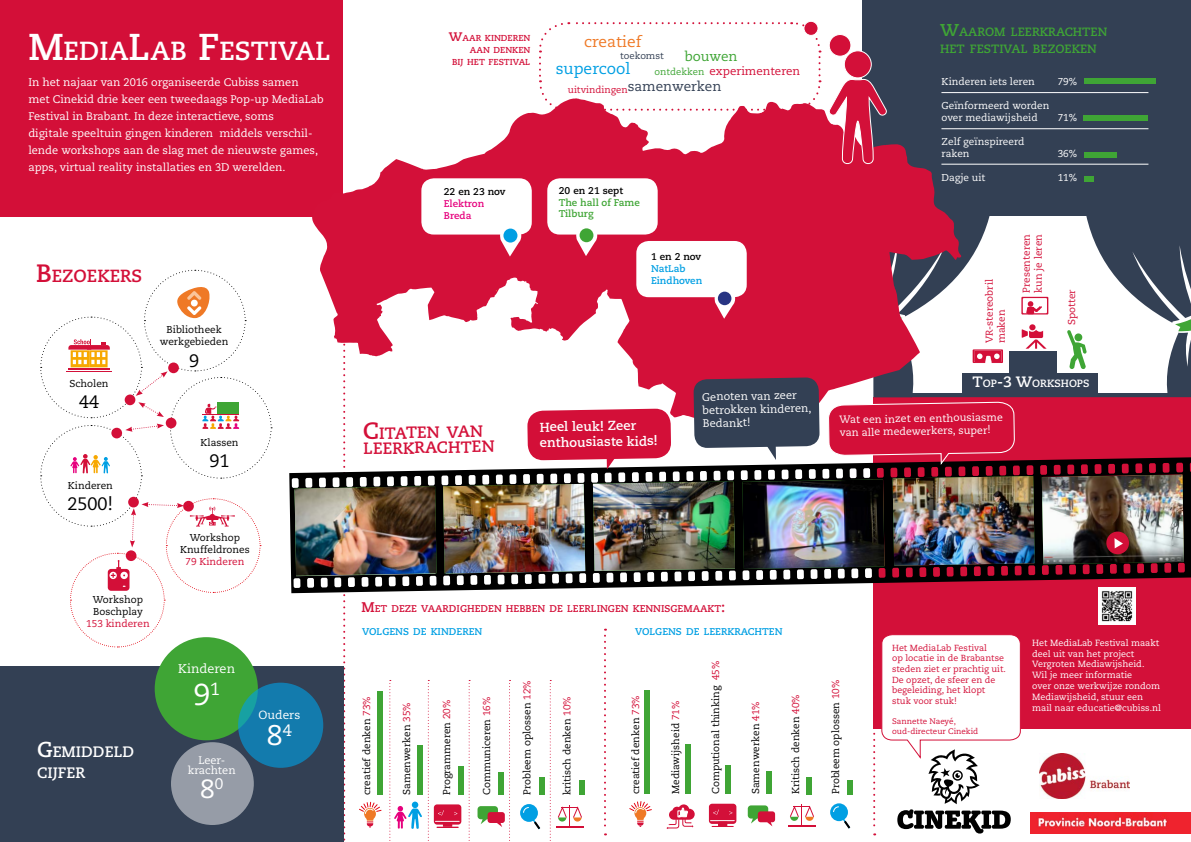
<style>
.page{position:relative;width:1191px;height:842px;background:#fff}
.page>*{position:absolute;margin:0;border:0;box-sizing:border-box;transform-origin:0 0}
.t1{font:30.2px "Caecilia";color:#fff}
.t2{font:28.4px "Caecilia";color:#fff}
.t3{font:26.3px "Caecilia";color:#fff}
.t4{font:700 26.1px "Caecilia";color:#fff}
.t5{font:18px "Caecilia";color:#000}
.t6{font:700 17.6px "Caecilia";color:#d30f38}
.t7{font:700 16.3px "Caecilia";color:#d30f38}
.t8{font:15.7px "Caecilia";color:#009fe3}
.t9{font:15.5px "Caecilia";color:#ef7926}
.t10{font:700 15.1px "Caecilia";color:#fff}
.t11{font:13.5px "Caecilia";color:#334054}
.t12{font:13.5px "Caecilia";color:#3fa535}
.t13{font:700 13px/15.6px "Caecilia";color:#fff}
.t14{font:12.6px "Caecilia";color:#fff}
.t15{font:700 12px "Caecilia";color:#3fa535}
.t16{font:11.8px "Caecilia";color:#fff}
.t17{font:11.5px "Caecilia";color:#d30f38}
.t18{font:11px/17px "Caecilia";color:#fff}
.t19{font:10.5px/12.6px "Caecilia";color:#fff}
.t20{font:700 10.5px "Caecilia";color:#fff}
.t21{font:10px/12px "Caecilia";color:#000;text-align:center}
.t22{font:10px/12px "Caecilia";color:#fff}
.t23{font:10px/12px "Caecilia";color:#d30f38}
.t24{font:700 9.8px "Caecilia";color:#d30f38}
.t25{font:700 9.8px "Caecilia";color:#009fe3}
.t26{font:700 9.8px/11.8px "Caecilia";color:#3fa535}
.t27{font:700 9.8px/11.8px "Caecilia";color:#000}
.t28{font:700 9.8px "Caecilia";color:#009fe3}
.t29{font:700 9.8px "Caecilia";color:#e6007d}
.t30{font:9.5px "Caecilia";color:#d30f38}
.t31{font:9.5px "Caecilia";color:#3fa535}
.t32{font:9.5px "Caecilia";color:#334054}
.t33{font:9px/10.8px "Caecilia";color:#fff}
.t34{font:8.9px/10.6px "Caecilia";color:#d30f38}
.t35{font:700 8.6px "Caecilia";color:#d30f38}
.t36{font:8px/9.6px "Caecilia";color:#d30f38}
.s1{font-size:37.3px}
.s2{font-size:25.1px}
.s3{font-size:21.6px}
.s4{font-size:12.3px}
.s5{font-size:17.2px}
.s6{color:#e6007d}
.s7{color:#000}
.s8{color:#009fe3}
.s9{font-size:15px}
.s10{font-size:23.3px}
.s11{font-size:14px}
.s12{color:#d31039}
.s13{color:#d30f38}
</style>
<div class="page">
<div style="left:862px;top:0;width:329px;height:215px;background:#334054"></div>
<div style="left:0;top:666px;width:343px;height:176px;background:#334054"></div>
<div style="left:0;top:0;width:342px;height:216px;background:#d30f38"></div>
<hr style="left:941px;top:92px;width:207px;height:1px;background:#fff">
<hr style="left:941px;top:128px;width:207px;height:1px;background:#fff">
<hr style="left:941px;top:164px;width:207px;height:1px;background:#fff">
<div style="left:1083px;top:79px;width:72px;height:5px;background:#3fa535"></div>
<div style="left:1083px;top:115px;width:65px;height:5px;background:#3fa535"></div>
<div style="left:1083px;top:152px;width:33px;height:6px;background:#3fa535"></div>
<div style="left:1083px;top:177px;width:10px;height:5px;background:#3fa535"></div>
<svg style="left:539px;top:21px;width:282px;height:74px"></svg>
<div style="left:155px;top:637px;width:103px;height:103px;background:#3fa535;border-radius:50%"></div>
<div style="left:171px;top:742px;width:83px;height:83px;background:#969ca7;border-radius:50%"></div>
<svg style="left:238px;top:683px;width:85px;height:85px;background:#137dab"></svg>
<svg style="left:342px;top:98px;width:620px;height:110px;fill:#d31039"></svg>
<div style="left:547px;top:178px;width:110px;height:57px;background:#fff;border-radius:13px"></div>
<div style="left:421px;top:178px;width:111px;height:57px;background:#fff;border-radius:13px"></div>
<div style="left:829px;top:35px;width:22px;height:21px;background:#d30f38;border-radius:50%"></div>
<div style="left:828px;top:34px;width:23px;height:23px;border:1px solid #fff;border-radius:50%"></div>
<svg style="left:827px;top:50px;width:62px;height:115px"></svg>
<img style="left:294px;top:208px;width:897px;height:634px">
<svg style="left:40px;top:269px;width:232px;height:379px"></svg>
<div style="left:962px;top:373px;width:135px;height:22px;background:#334054"></div>
<div style="left:1009px;top:351px;width:47px;height:23px;background:#334054"></div>
<p class="t4" style="left:28px;top:35px;width:301px"><span class="s1">M</span>EDIA<span class="s1">L</span>AB <span class="s1">F</span>ESTIVAL</p>
<p class="t18" style="left:28px;top:74px;width:297px">In het najaar van 2016 organiseerde Cubiss samen<br>met Cinekid drie keer een tweedaags Pop-up MediaLab Festival in Brabant. In deze interactieve, soms<br>digitale speeltuin gingen kinderen middels verschil&shy;lende workshops aan de slag met de nieuwste games, apps, virtual reality installaties en 3D werelden.</p>
<p class="t6" style="left:36px;top:265px;width:108px"><span class="s2">B</span>EZOEKERS</p>
<p class="t21" style="left:70px;top:377px;width:40px">Scholen</p>
<p class="t5" style="left:79px;top:392px;width:22px">44</p>
<p class="t21" style="left:68px;top:479px;width:47px">Kinderen</p>
<p class="t5" style="left:68px;top:493px;width:47px">2500!</p>
<p class="t21" style="left:160px;top:324px;width:70px">Bibliotheek werkgebieden</p>
<p class="t5" style="left:189px;top:350px;width:12px">9</p>
<p class="t21" style="left:200px;top:437px;width:40px">Klassen</p>
<p class="t5" style="left:209px;top:451px;width:22px">91</p>
<p class="t21" style="left:190px;top:532px;width:52px">Workshop</p>
<p class="t21" style="left:180px;top:544px;width:71px">Knuffeldrones</p>
<p class="t23" style="left:185px;top:556px;width:60px">79 Kinderen</p>
<p class="t21" style="left:93px;top:594px;width:52px">Workshop</p>
<p class="t21" style="left:93px;top:606px;width:51px">Boschplay</p>
<p class="t23" style="left:86px;top:618px;width:65px">153 kinderen</p>
<p class="t10" style="left:37px;top:742px;width:99px"><span class="s3">G</span>EMIDDELD</p>
<p class="t10" style="left:37px;top:763px;width:50px">CIJFER</p>
<p class="t14" style="left:178px;top:662px;width:58px">Kinderen</p>
<p class="t1" style="left:193px;top:677px;width:28px">9<sup>1</sup></p>
<p class="t18" style="left:188px;top:755px;width:49px;line-height:10px;text-align:center">Leer&shy;krachten</p>
<p class="t3" style="left:200px;top:773px;width:25px">8<sup>0</sup></p>
<p class="t16" style="left:259px;top:708px;width:43px">Ouders</p>
<p class="t2" style="left:267px;top:719px;width:26px">8<sup>4</sup></p>
<p class="t35" style="left:449px;top:33px;width:83px"><span class="s4">W</span>AAR KINDEREN</p>
<p class="t35" style="left:470px;top:45px;width:62px">AAN DENKEN</p>
<p class="t35" style="left:452px;top:57px;width:79px">BIJ HET FESTIVAL</p>
<p class="t9" style="left:584px;top:32px;width:59px">creatief</p>
<p class="t32" style="left:620px;top:51px;width:45px">toekomst</p>
<p class="t12" style="left:685px;top:48px;width:54px">bouwen</p>
<p class="t30" style="left:568px;top:85px;width:61px">uitvindingen</p>
<p class="t11" style="left:627px;top:79px;width:95px">samenwerken</p>
<p class="t8" style="left:556px;top:59px;width:76px">supercool</p>
<p class="t31" style="left:654px;top:66px;width:51px">ontdekken</p>
<p class="t17" style="left:709px;top:64px;width:92px">experimenteren</p>
<p class="t15" style="left:940px;top:25px;width:169px"><span class="s5">W</span>AAROM LEERKRACHTEN</p>
<p class="t15" style="left:940px;top:41px;width:158px">HET FESTIVAL BEZOEKEN</p>
<p class="t22" style="left:941px;top:76px;width:95px">Kinderen iets leren</p>
<p class="t22" style="left:1057px;top:76px;width:21px">79%</p>
<p class="t22" style="left:941px;top:100px;width:109px">Geïnformeerd worden over mediawijsheid</p>
<p class="t22" style="left:1057px;top:112px;width:21px">71%</p>
<p class="t22" style="left:941px;top:136px;width:84px">Zelf geïnspireerd raken</p>
<p class="t22" style="left:1057px;top:148px;width:21px">36%</p>
<p class="t22" style="left:941px;top:172px;width:45px">Dagje uit</p>
<p class="t22" style="left:1057px;top:172px;width:21px">11%</p>
<p class="t27" style="left:444px;top:186px;width:63px">22 en 23 nov<br><span class="s6">Elektron</span></p>
<p class="t29" style="left:444px;top:210px;width:29px">Breda</p>
<p class="t26" style="left:559px;top:185px;width:82px"><span class="s7">20 en 21 sept<br></span>The hall of Fame</p>
<p class="t26" style="left:559px;top:208px;width:36px">Tilburg</p>
<p class="t27" style="left:651px;top:251px;width:52px">1 en 2 nov<br><span class="s8">NatLab</span></p>
<p class="t28" style="left:651px;top:274px;width:53px">Eindhoven</p>
<p class="t23" style="left:983px;top:343px;width:66px;rotate:-90deg">VR-stereobril maken</p>
<p class="t23" style="left:1020px;top:293px;width:60px;rotate:-90deg">Presenteren</p>
<p class="t23" style="left:1032px;top:293px;width:60px;rotate:-90deg">kun je leren</p>
<p class="t23" style="left:1065px;top:325px;width:37px;rotate:-90deg">Spotter</p>
<p class="t20" style="left:972px;top:377px;width:118px"><span class="s9">T</span>OP<span class="s9">-3 W</span>ORKSHOPS</p>
<p class="t7" style="left:363px;top:424px;width:121px;rotate:-1deg"><span class="s10">C</span>ITATEN VAN</p>
<p class="t7" style="left:363px;top:439px;width:133px;rotate:-1deg">LEERKRACHTEN</p>
<p class="t13" style="left:539px;top:419px;width:119px;rotate:-1deg">Heel leuk! Zeer enthousiaste kids!</p>
<p class="t18" style="left:702px;top:390px;width:111px;line-height:13.2px;rotate:-1deg">Genoten van zeer betrokken kinderen,<br>Bedankt!</p>
<p class="t19" style="left:839px;top:414px;width:165px;rotate:-1deg">Wat een inzet en enthousiasme van alle medewerkers, super!</p>
<p class="t24" style="left:361px;top:603px;width:365px"><span class="s11">M</span>ET DEZE VAARDIGHEDEN HEBBEN DE LEERLINGEN KENNISGEMAAKT<span class="s11">:</span></p>
<p class="t25" style="left:362px;top:626px;width:122px">VOLGENS DE KINDEREN</p>
<p class="t25" style="left:635px;top:626px;width:149px">VOLGENS DE LEERKRACHTEN</p>
<p class="t21" style="left:361px;top:795px;width:100px;rotate:-90deg">creatief denken <span class="s12">73%</span></p>
<p class="t21" style="left:401px;top:795px;width:94px;rotate:-90deg">Samenwerken <span class="s13">35%</span></p>
<p class="t21" style="left:441px;top:795px;width:97px;rotate:-90deg">Programmeren <span class="s13">20%</span></p>
<p class="t21" style="left:481px;top:795px;width:100px;rotate:-90deg">Communiceren <span class="s13">16%</span></p>
<p class="t21" style="left:521px;top:795px;width:116px;rotate:-90deg">Probleem oplossen <span class="s13">12%</span></p>
<p class="t21" style="left:561px;top:795px;width:100px;rotate:-90deg">kritisch denken <span class="s13">10%</span></p>
<p class="t21" style="left:630px;top:794px;width:100px;rotate:-90deg">creatief denken <span class="s12">73%</span></p>
<p class="t21" style="left:670px;top:794px;width:95px;rotate:-90deg">Mediawijsheid <span class="s13">71%</span></p>
<p class="t21" style="left:710px;top:794px;width:135px;rotate:-90deg">Computional thinking <span class="s13">45%</span></p>
<p class="t21" style="left:750px;top:794px;width:94px;rotate:-90deg">Samenwerken <span class="s13">41%</span></p>
<p class="t21" style="left:790px;top:794px;width:101px;rotate:-90deg">Kritisch denken <span class="s13">40%</span></p>
<p class="t21" style="left:830px;top:794px;width:116px;rotate:-90deg">Probleem oplossen <span class="s13">10%</span></p>
<p class="t34" style="left:892px;top:643px;width:96px">Het MediaLab Festival</p>
<p class="t34" style="left:892px;top:653px;width:113px">op locatie in de Brabantse</p>
<p class="t34" style="left:892px;top:664px;width:115px">steden ziet er prachtig uit.<br>De opzet, de sfeer en de</p>
<p class="t34" style="left:892px;top:685px;width:95px">begeleiding, het klopt</p>
<p class="t34" style="left:892px;top:696px;width:66px">stuk voor stuk!</p>
<p class="t36" style="left:892px;top:717px;width:88px">Sannette Naeyé, oud-directeur Cinekid</p>
<p class="t33" style="left:1032px;top:637px;width:130px">Het MediaLab Festival maakt deel uit van het project<br>Vergroten Mediawijsheid.<br>Wil je meer informatie<br>over onze werkwijze rondom<br>Mediawijsheid, stuur een mail naar educatie@cubiss.nl</p>
</div>
